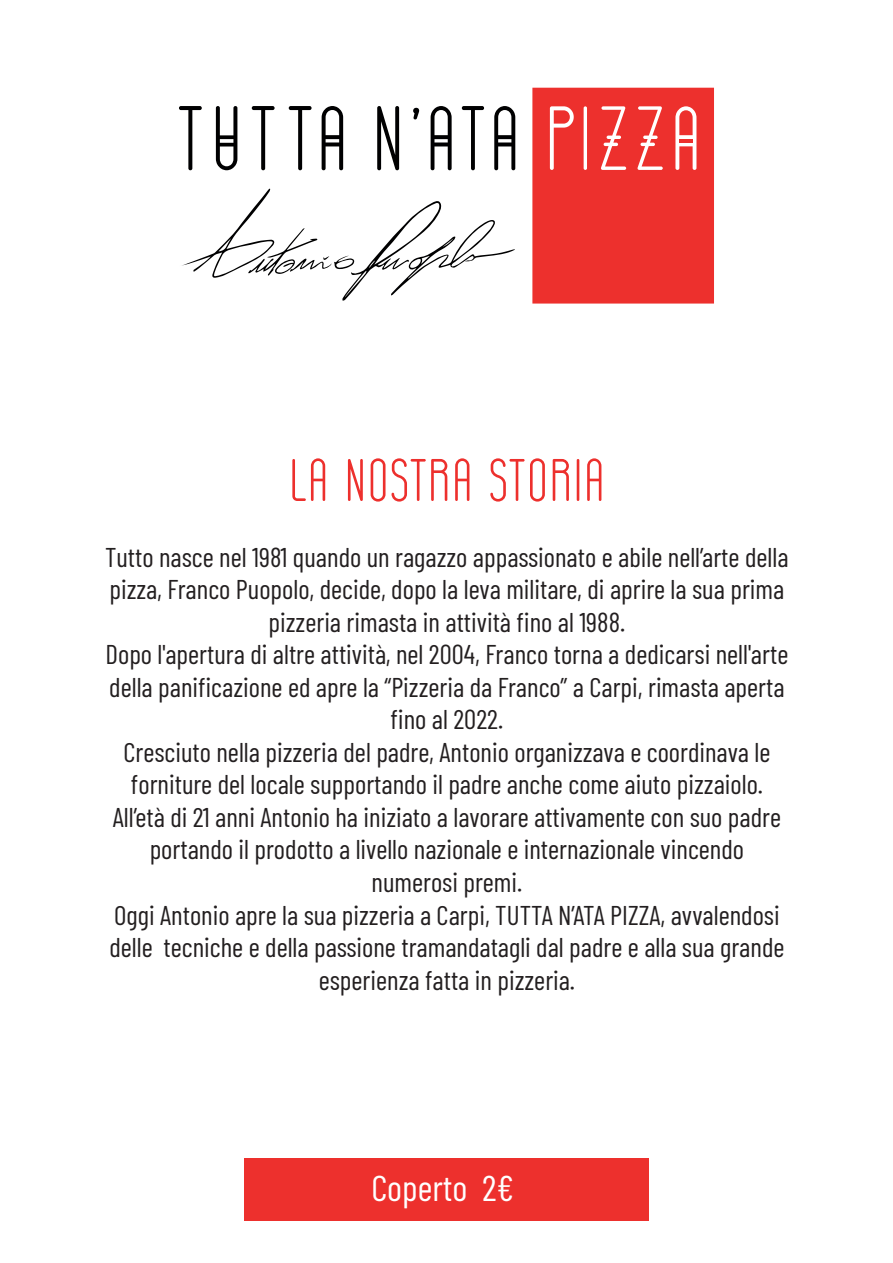
<style>
.page{position:relative;width:893px;height:1263px;background:#fff}
.page>*{position:absolute;margin:0;border:0;box-sizing:border-box;transform-origin:0 0}
.t1{font:60px "GOGOIA";color:#ed302d}
.t2{font:36.15px "Barlow Condensed";color:#fff}
.t3{font:27.15px/32.5px "Barlow Condensed";color:#231f20;text-align:center}
</style>
<div class="page">
<svg style="left:377px;top:106px;width:22px;height:64px"></svg>
<svg style="left:413px;top:108px;width:6px;height:11px"></svg>
<svg style="left:431px;top:106px;width:21px;height:64px"></svg>
<svg style="left:462px;top:106px;width:22px;height:64px"></svg>
<svg style="left:494px;top:106px;width:21px;height:64px"></svg>
<svg style="left:532px;top:88px;width:182px;height:216px;background:#ee3b39"></svg>
<svg style="left:179px;top:106px;width:23px;height:64px"></svg>
<svg style="left:252px;top:106px;width:23px;height:64px"></svg>
<svg style="left:289px;top:106px;width:23px;height:64px"></svg>
<svg style="left:322px;top:106px;width:21px;height:64px"></svg>
<svg style="left:182px;top:189px;width:333px;height:112px"></svg>
<svg style="left:216px;top:106px;width:21px;height:64px"></svg>
<div style="left:244px;top:1158px;width:405px;height:63px;background:#ed302d"></div>
<h1 class="t1" style="left:288px;top:449px;width:318px">LA NOSTRA STORIA</h1>
<p class="t3" style="left:105px;top:538px;width:685px">Tutto nasce nel 1981 quando un ragazzo appassionato e abile nell’arte della pizza, Franco Puopolo, decide, dopo la leva militare, di aprire la sua prima pizzeria rimasta in attività fino al 1988.<br>Dopo l'apertura di altre attività, nel 2004, Franco torna a dedicarsi nell'arte della panificazione ed apre la “Pizzeria da Franco” a Carpi, rimasta aperta fino al 2022.<br>Cresciuto nella pizzeria del padre, Antonio organizzava e coordinava le forniture del locale supportando il padre anche come aiuto pizzaiolo.<br>All’età di 21 anni Antonio ha iniziato a lavorare attivamente con suo padre portando il prodotto a livello nazionale e internazionale vincendo numerosi premi.<br>Oggi Antonio apre la sua pizzeria a Carpi, TUTTA N’ATA PIZZA, avvalendosi delle tecniche e della passione tramandatagli dal padre e alla sua grande esperienza fatta in pizzeria.</p>
<h2 class="t2" style="left:372px;top:1162px;width:144px">Coperto 2€</h2>
</div>
